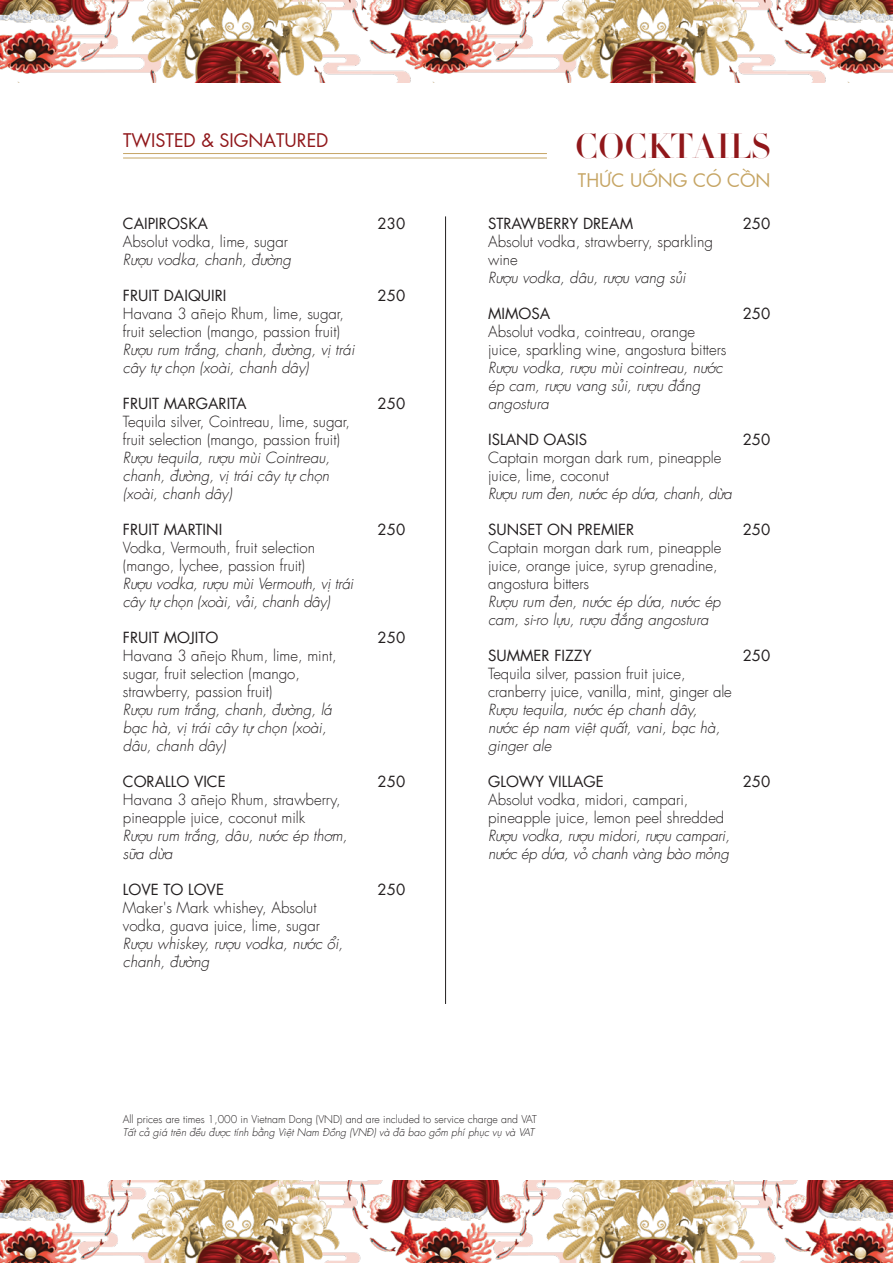
<style>
.page{position:relative;width:893px;height:1263px;background:#fff}
.page>*{position:absolute;margin:0;border:0;box-sizing:border-box;transform-origin:0 0}
.t1{font:500 34.5px "SFUHTF Didot M96";color:#90171a}
.t2{font:18px "SFU Futura";color:#90171a}
.t3{font:18px "SFU Futura";color:#c6a564}
.t4{font:300 15px/18px "Futura Std";color:#231f20}
.t5{font:italic 300 15px/18px "Futura Std";color:#231f20}
.t6{font:15px "Futura Std";color:#231f20}
.t7{font:300 10.5px "Futura Std";color:#231f20}
.t8{font:italic 300 10.5px "Futura Std";color:#231f20}
</style>
<div class="page">
<img style="left:0;top:0;width:893px;height:1263px">
<div style="left:0;top:83px;width:893px;height:1097px;background:#fff"></div>
<hr style="left:445px;top:216px;width:1px;height:788px;background:#231f20">
<hr style="left:123px;top:153px;width:424px;height:1px;background:#c6a564">
<hr style="left:123px;top:158px;width:424px;height:1px;background:#c6a564">
<p class="t2" style="left:123px;top:126px;width:207px">TWISTED &amp; SIGNATURED</p>
<p class="t6" style="left:123px;top:211px;width:87px">CAIPIROSKA</p>
<p class="t4" style="left:123px;top:232px;width:167px">Absolut vodka, lime, sugar</p>
<p class="t5" style="left:123px;top:250px;width:169px">Rượu vodka, chanh, đường</p>
<p class="t6" style="left:123px;top:283px;width:105px">FRUIT DAIQUIRI</p>
<p class="t4" style="left:123px;top:304px;width:223px">Havana 3 añejo Rhum, lime, sugar, fruit selection (mango, passion fruit)</p>
<p class="t5" style="left:123px;top:340px;width:233px">Rượu rum trắng, chanh, đường, vị trái cây tự chọn (xoài, chanh dây)</p>
<p class="t6" style="left:123px;top:391px;width:125px">FRUIT MARGARITA</p>
<p class="t4" style="left:123px;top:412px;width:229px">Tequila silver, Cointreau, lime, sugar, fruit selection (mango, passion fruit)</p>
<p class="t5" style="left:123px;top:448px;width:209px;text-align:justify">Rượu tequila, rượu mùi Cointreau, chanh, đường, vị trái cây tự chọn (xoài, chanh dây)</p>
<p class="t6" style="left:123px;top:517px;width:101px">FRUIT MARTINI</p>
<p class="t4" style="left:123px;top:538px;width:194px">Vodka, Vermouth, fruit selection (mango, lychee, passion fruit)</p>
<p class="t5" style="left:123px;top:574px;width:232px">Rượu vodka, rượu mùi Vermouth, vị trái cây tự chọn (xoài, vải, chanh dây)</p>
<p class="t6" style="left:123px;top:625px;width:97px">FRUIT MOJITO</p>
<p class="t4" style="left:123px;top:646px;width:215px">Havana 3 añejo Rhum, lime, mint, sugar, fruit selection (mango, strawberry, passion fruit)</p>
<p class="t5" style="left:123px;top:700px;width:211px">Rượu rum trắng, chanh, đường, lá bạc hà, vị trái cây tự chọn (xoài, dâu, chanh dây)</p>
<p class="t6" style="left:123px;top:769px;width:104px">CORALLO VICE</p>
<p class="t4" style="left:123px;top:790px;width:220px">Havana 3 añejo Rhum, strawberry, pineapple juice, coconut milk</p>
<p class="t5" style="left:123px;top:826px;width:226px">Rượu rum trắng, dâu, nước ép thơm, sữa dừa</p>
<p class="t6" style="left:123px;top:877px;width:103px">LOVE TO LOVE</p>
<p class="t4" style="left:123px;top:898px;width:199px">Maker's Mark whishey, Absolut vodka, guava juice, lime, sugar</p>
<p class="t5" style="left:123px;top:934px;width:222px">Rượu whiskey, rượu vodka, nước ổi, chanh, đường</p>
<p class="t6" style="left:378px;top:211px;width:29px">230</p>
<p class="t6" style="left:378px;top:283px;width:29px">250</p>
<p class="t6" style="left:378px;top:391px;width:29px">250</p>
<p class="t6" style="left:378px;top:517px;width:29px">250</p>
<p class="t6" style="left:378px;top:625px;width:29px">250</p>
<p class="t6" style="left:378px;top:769px;width:29px">250</p>
<p class="t6" style="left:378px;top:877px;width:29px">250</p>
<h1 class="t1" style="left:575px;top:119px;width:197px">COCKTAILS</h1>
<p class="t3" style="left:578px;top:166px;width:194px">THỨC UỐNG CÓ CỒN</p>
<p class="t6" style="left:488px;top:211px;width:147px">STRAWBERRY DREAM</p>
<p class="t4" style="left:488px;top:232px;width:226px">Absolut vodka, strawberry, sparkling wine</p>
<p class="t5" style="left:488px;top:268px;width:199px">Rượu vodka, dâu, rượu vang sủi</p>
<p class="t6" style="left:488px;top:301px;width:64px">MIMOSA</p>
<p class="t4" style="left:488px;top:322px;width:240px">Absolut vodka, cointreau, orange juice, sparkling wine, angostura bitters</p>
<p class="t5" style="left:488px;top:358px;width:236px">Rượu vodka, rượu mùi cointreau, nước ép cam, rượu vang sủi, rượu đắng angostura</p>
<p class="t6" style="left:488px;top:427px;width:101px">ISLAND OASIS</p>
<p class="t4" style="left:488px;top:448px;width:235px">Captain morgan dark rum, pineapple juice, lime, coconut</p>
<p class="t5" style="left:488px;top:484px;width:245px">Rượu rum đen, nước ép dứa, chanh, dừa</p>
<p class="t6" style="left:488px;top:517px;width:148px">SUNSET ON PREMIER</p>
<p class="t4" style="left:488px;top:538px;width:235px">Captain morgan dark rum, pineapple juice, orange juice, syrup grenadine, angostura bitters</p>
<p class="t5" style="left:488px;top:592px;width:234px">Rượu rum đen, nước ép dứa, nước ép cam, si-ro lựu, rượu đắng angostura</p>
<p class="t6" style="left:488px;top:643px;width:105px">SUMMER FIZZY</p>
<p class="t4" style="left:488px;top:664px;width:245px">Tequila silver, passion fruit juice, cranberry juice, vanilla, mint, ginger ale</p>
<p class="t5" style="left:488px;top:700px;width:234px">Rượu tequila, nước ép chanh dây, nước ép nam việt quất, vani, bạc hà, ginger ale</p>
<p class="t6" style="left:488px;top:769px;width:117px">GLOWY VILLAGE</p>
<p class="t4" style="left:488px;top:790px;width:238px">Absolut vodka, midori, campari, pineapple juice, lemon peel shredded</p>
<p class="t5" style="left:488px;top:826px;width:243px">Rượu vodka, rượu midori, rượu campari, nước ép dứa, vỏ chanh vàng bào mỏng</p>
<p class="t6" style="left:743px;top:211px;width:29px">250</p>
<p class="t6" style="left:743px;top:301px;width:29px">250</p>
<p class="t6" style="left:743px;top:427px;width:29px">250</p>
<p class="t6" style="left:743px;top:517px;width:29px">250</p>
<p class="t6" style="left:743px;top:643px;width:29px">250</p>
<p class="t6" style="left:743px;top:769px;width:29px">250</p>
<p class="t7" style="left:123px;top:1111px;width:415px">All prices are times 1,000 in Vietnam Dong (VND) and are included to service charge and VAT</p>
<p class="t8" style="left:123px;top:1124px;width:413px">Tất cả giá trên đều được tính bằng Việt Nam Đồng (VNĐ) và đã bao gồm phí phục vụ và VAT</p>
</div>
